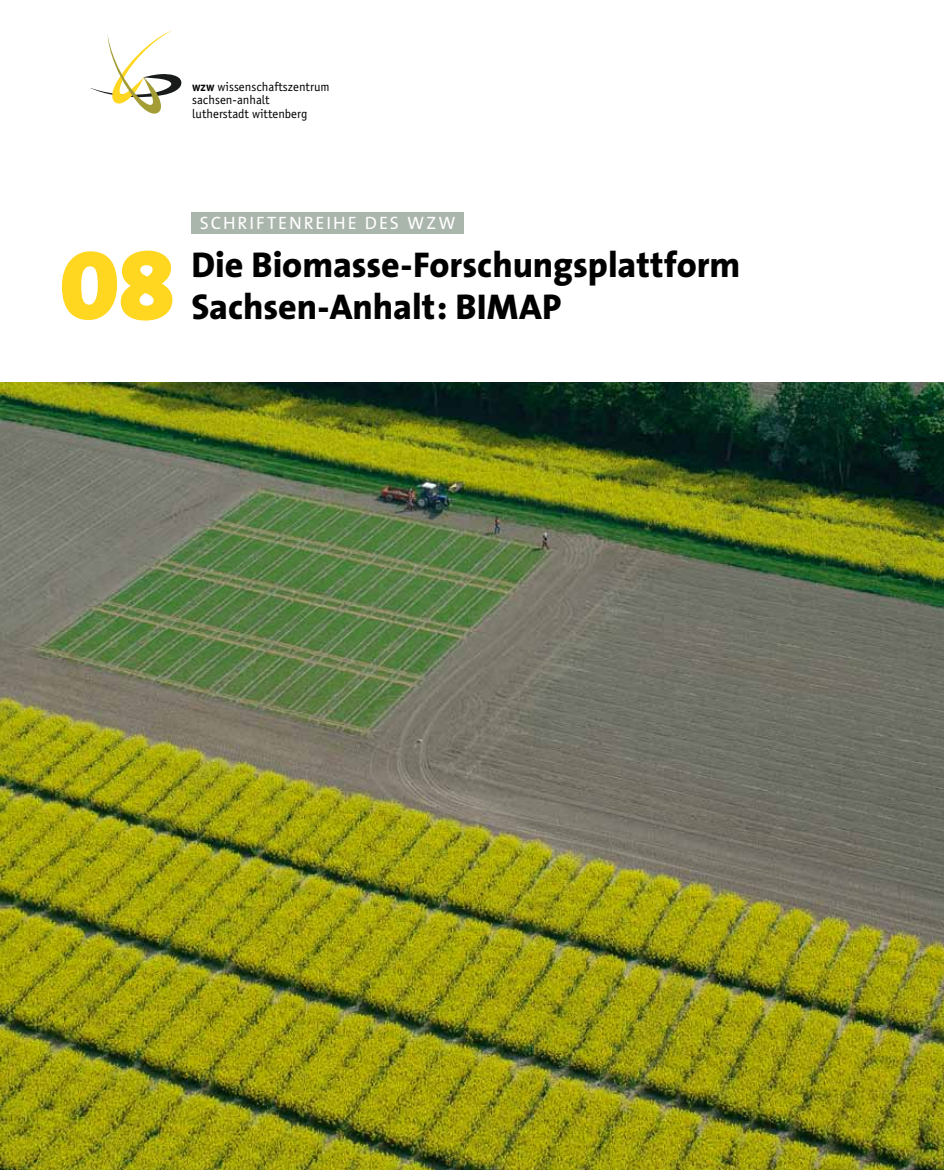
<style>
.page{position:relative;width:944px;height:1170px;background:#fff}
.page>*{position:absolute;margin:0;border:0;box-sizing:border-box;transform-origin:0 0}
.t1{font:99px "The Sans Black Caps";color:#ffd620}
.t2{font:800 36px/42.5px "The Sans";color:#000}
.t3{font:18px "The Sans";letter-spacing:.11em;color:#fff}
.t4{font:12.75px/13.4px "Officina Sans E";color:#000}
.s1{font-weight:700}
</style>
<div class="page">
<div style="left:191px;top:213px;width:272px;height:21px;background:#aab5ac"></div>
<img style="left:0;top:383px;width:944px;height:786px">
<svg style="left:90px;top:31px;width:92px;height:83px"></svg>
<p class="t4" style="left:192px;top:80px;width:139px"><span class="s1">wzw</span> wissenschaftszentrum sachsen-anhalt<br>lutherstadt wittenberg</p>
<h3 class="t3" style="left:200px;top:208px;width:257px">SCHRIFTENREIHE DES WZW</h3>
<h1 class="t1" style="left:60px;top:202px;width:116px">08</h1>
<h2 class="t2" style="left:191px;top:242px;width:550px">Die Biomasse-Forschungsplattform<br>Sachsen-Anhalt: BIMAP</h2>
</div>
